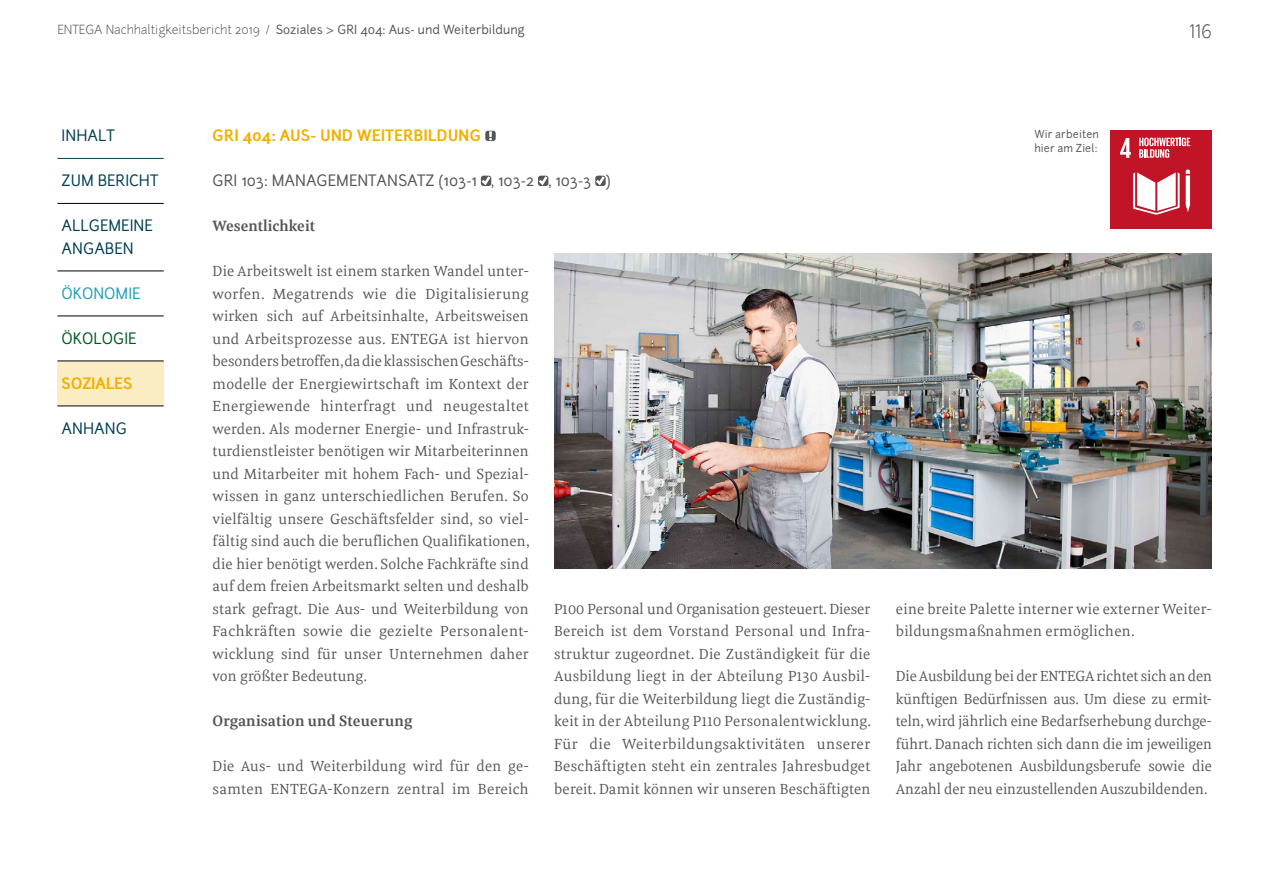
<style>
.page{position:relative;width:1263px;height:893px;background:#fff}
.page>*{position:absolute;margin:0;border:0;box-sizing:border-box;transform-origin:0 0}
.t1{font:300 18px "Junction";color:#565656}
.t2{font:15px/22.5px "Meret Pro";letter-spacing:.01em;color:#565656}
.t3{font:15px "Junction";color:#565656}
.t4{font:15px/22.5px "Junction";color:#003f52}
.t5{font:700 15px "Meret Pro";letter-spacing:.005em;color:#565656}
.t6{font:700 15px "Junction";letter-spacing:.02em;color:#f1b100}
.t7{font:15px "Junction";color:#219db4}
.t8{font:15px "Junction";color:#005924}
.t9{font:700 15px "Junction";color:#f1b100}
.t10{font:12px "Junction";color:#565656}
.t11{font:10.5px/13.5px "Junction";letter-spacing:.015em;color:#565656}
.s1{font-weight:300}
</style>
<div class="page">
<div style="left:57px;top:361px;width:107px;height:45px;background:#fbedc3"></div>
<hr style="left:57px;top:158px;width:107px;height:1px;background:#003f52">
<hr style="left:57px;top:203px;width:107px;height:1px;background:#000">
<hr style="left:57px;top:271px;width:107px;height:1px;background:#000">
<hr style="left:57px;top:316px;width:107px;height:1px;background:#000">
<hr style="left:57px;top:361px;width:107px;height:1px;background:#000">
<hr style="left:57px;top:406px;width:107px;height:1px;background:#000">
<svg style="left:481px;top:176px;width:10px;height:10px"></svg>
<svg style="left:538px;top:176px;width:10px;height:10px"></svg>
<svg style="left:595px;top:176px;width:11px;height:10px"></svg>
<svg style="left:485px;top:131px;width:11px;height:10px"></svg>
<div style="left:1110px;top:130px;width:102px;height:98px;background:#c11527"></div>
<svg style="left:1120px;top:138px;width:11px;height:20px"></svg>
<svg style="left:1186px;top:169px;width:4px;height:43px"></svg>
<svg style="left:1133px;top:172px;width:46px;height:43px"></svg>
<svg style="left:1139px;top:138px;width:51px;height:20px"></svg>
<img style="left:554px;top:254px;width:658px;height:315px">
<p class="t10" style="left:57px;top:22px;width:469px"><span class="s1">ENTEGA Nachhaltigkeitsbericht 2019 /</span> Soziales &gt; GRI 404: Aus- und Weiterbildung</p>
<p class="t1" style="left:1189px;top:20px;width:25px">116</p>
<p class="t4" style="left:62px;top:124px;width:55px">INHALT</p>
<p class="t4" style="left:62px;top:169px;width:98px">ZUM BERICHT</p>
<p class="t4" style="left:62px;top:214px;width:93px">ALLGEMEINE<br>ANGABEN</p>
<p class="t7" style="left:62px;top:283px;width:80px">ÖKONOMIE</p>
<p class="t8" style="left:62px;top:328px;width:76px">ÖKOLOGIE</p>
<p class="t9" style="left:62px;top:373px;width:72px">SOZIALES</p>
<p class="t4" style="left:62px;top:417px;width:67px">ANHANG</p>
<p class="t6" style="left:213px;top:126px;width:270px">GRI 404: AUS- UND WEITERBILDUNG</p>
<p class="t3" style="left:213px;top:171px;width:400px">GRI 103: MANAGEMENTANSATZ (103-1 , 103-2 , 103-3 )</p>
<p class="t11" style="left:1034px;top:128px;width:66px">Wir arbeiten hier am Ziel:</p>
<p class="t5" style="left:213px;top:215px;width:104px">Wesentlichkeit</p>
<p class="t2" style="left:213px;top:259px;width:318px">Die Arbeitswelt ist einem starken Wandel unter&shy;worfen. Megatrends wie die Digitalisierung wirken sich auf Arbeitsinhalte, Arbeitsweisen und Arbeitsprozesse aus. ENTEGA ist hiervon besonders betroffen, da die klassischen Geschäfts&shy;modelle der Energiewirtschaft im Kontext der Energiewende hinterfragt und neugestaltet werden. Als moderner Energie- und Infrastruk&shy;turdienstleister benötigen wir Mitarbeiterinnen und Mitarbeiter mit hohem Fach- und Spezial&shy;wissen in ganz unterschiedlichen Berufen. So vielfältig unsere Geschäftsfelder sind, so viel&shy;fältig sind auch die beruflichen Qualifikationen, die hier benötigt werden. Solche Fachkräfte sind auf dem freien Arbeitsmarkt selten und deshalb stark gefragt. Die Aus- und Weiterbildung von Fachkräften sowie die gezielte Personalent&shy;wicklung sind für unser Unternehmen daher von größter Bedeutung.</p>
<p class="t5" style="left:213px;top:710px;width:201px">Organisation und Steuerung</p>
<p class="t2" style="left:213px;top:754px;width:318px">Die Aus- und Weiterbildung wird für den ge&shy;samten ENTEGA-Konzern zentral im Bereich</p>
<p class="t2" style="left:554px;top:597px;width:318px;text-align:justify">P100 Personal und Organisation gesteuert. Dieser Bereich ist dem Vorstand Personal und Infra&shy;struktur zugeordnet. Die Zuständigkeit für die Ausbildung liegt in der Abteilung P130 Ausbil&shy;dung, für die Weiterbildung liegt die Zuständig&shy;keit in der Abteilung P110 Personalentwicklung.<br>Für die Weiterbildungsaktivitäten unserer Beschäftigten steht ein zentrales Jahresbudget bereit. Damit können wir unseren Beschäftigten</p>
<p class="t2" style="left:896px;top:597px;width:316px">eine breite Palette interner wie externer Weiter&shy;bildungsmaßnahmen ermöglichen.</p>
<p class="t2" style="left:896px;top:664px;width:318px;text-align:justify">Die Ausbildung bei der ENTEGA richtet sich an den künftigen Bedürfnissen aus. Um diese zu ermit&shy;teln, wird jährlich eine Bedarfserhebung durchge&shy;führt. Danach richten sich dann die im jeweiligen Jahr angebotenen Ausbildungsberufe sowie die Anzahl der neu einzustellenden Auszubildenden.</p>
</div>
